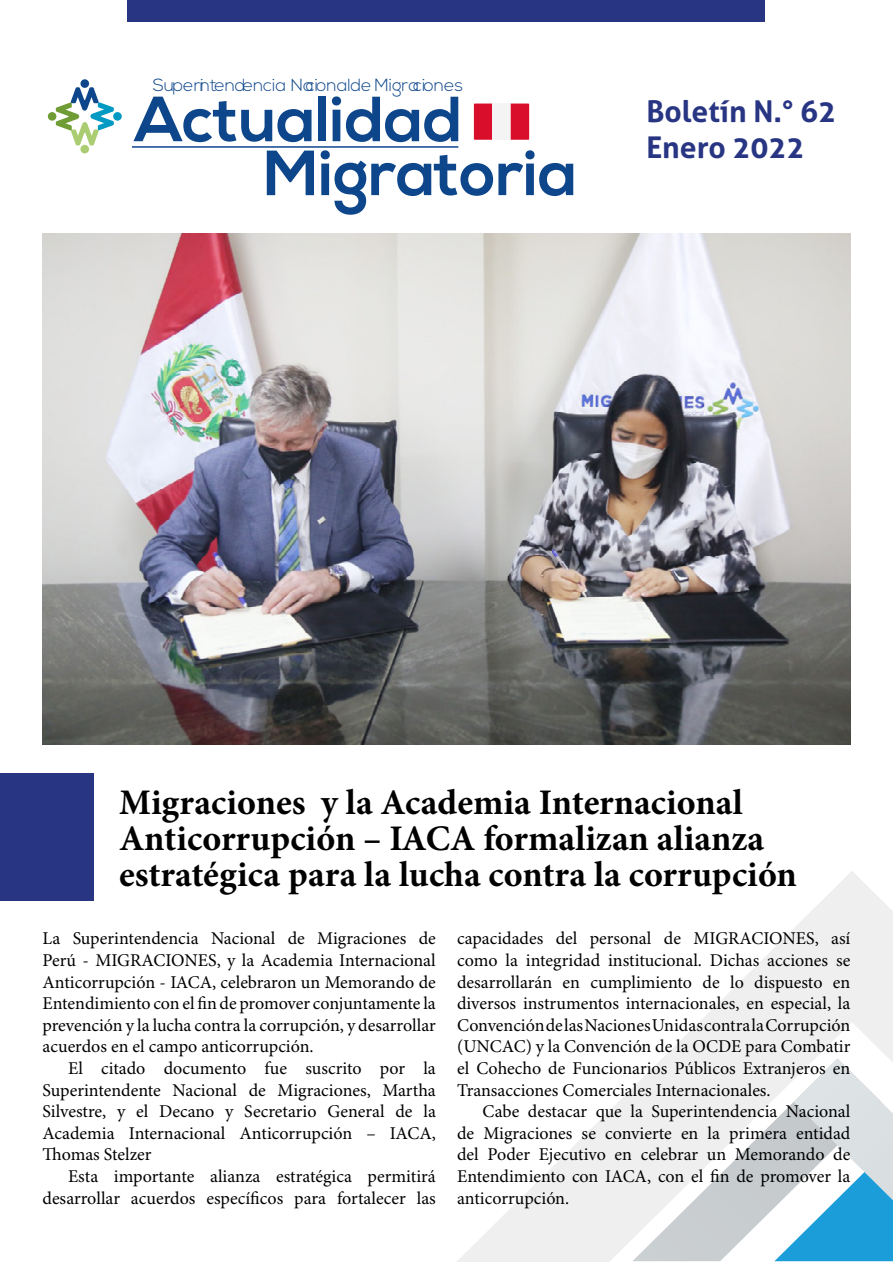
<style>
.page{position:relative;width:893px;height:1263px;background:#fff}
.page>*{position:absolute;margin:0;border:0;box-sizing:border-box;transform-origin:0 0}
.t1{font:700 63.75px/53.8px "Nexa";color:#0e468b}
.t2{font:700 36px/36px "Minion Pro";color:#000}
.t3{font:700 30px/36px "Aller";color:#283583}
.t4{font:18px/21.6px "Minion Pro";color:#000;text-align:justify}
.t5{font:300 17.55px "Nexa";color:#0e468b}
</style>
<div class="page">
<svg style="left:458px;top:948px;width:317px;height:313px"></svg>
<svg style="left:775px;top:871px;width:118px;height:187px;fill:#f0efef"></svg>
<svg style="left:632px;top:1058px;width:142px;height:203px"></svg>
<svg style="left:774px;top:1058px;width:119px;height:203px"></svg>
<div style="left:80px;top:79px;width:9px;height:9px;background:#0e468b;border-radius:50%"></div>
<div style="left:80px;top:145px;width:9px;height:8px;background:#aacd71;border-radius:50%"></div>
<div style="left:113px;top:112px;width:9px;height:9px;background:#009ac3;border-radius:50%"></div>
<div style="left:48px;top:112px;width:8px;height:9px;background:#709c35;border-radius:50%"></div>
<svg style="left:56px;top:87px;width:58px;height:58px"></svg>
<svg style="left:474px;top:104px;width:18px;height:36px"></svg>
<div style="left:492px;top:104px;width:19px;height:36px;background:#f5f4f4"></div>
<svg style="left:511px;top:104px;width:18px;height:36px"></svg>
<hr style="left:132px;top:146px;width:326px;height:2px;background:#0e468b">
<img style="left:43px;top:234px;width:808px;height:510px">
<div style="left:0;top:774px;width:94px;height:127px;background:#283583"></div>
<div style="left:128px;top:0;width:637px;height:21px;background:#283583"></div>
<p class="t5" style="left:153px;top:75px;width:312px">Superintendencia Nacional de Migraciones</p>
<h1 class="t1" style="left:264px;top:95px;width:315px;text-indent:-129px">Actualidad<br>Migratoria</h1>
<h3 class="t3" style="left:646px;top:93px;width:191px">Boletín N.° 62<br>Enero 2022</h3>
<h2 class="t2" style="left:119px;top:784px;width:679px">Migraciones y la Academia Internacional<br>Anticorrupción – IACA formalizan alianza estratégica para la lucha contra la corrupción</h2>
<p class="t4" style="left:43px;top:928px;width:395px">La Superintendencia Nacional de Migraciones de Perú - MIGRACIONES, y la Academia Internacional Anticorrupción - IACA, celebraron un Memorando de Entendimiento con el fin de promover conjuntamente la prevención y la lucha contra la corrupción, y desarrollar acuerdos en el campo anticorrupción.</p>
<p class="t4" style="left:43px;top:1058px;width:395px;text-indent:26px">El citado documento fue suscrito por la Superintendente Nacional de Migraciones, Martha Silvestre, y el Decano y Secretario General de la Academia Internacional Anticorrupción – IACA, Thomas Stelzer</p>
<p class="t4" style="left:43px;top:1166px;width:395px;text-align:right">Esta importante alianza estratégica permitirá desarrollar acuerdos específicos para fortalecer las</p>
<p class="t4" style="left:457px;top:928px;width:395px">capacidades del personal de MIGRACIONES, así como la integridad institucional. Dichas acciones se desarrollarán en cumplimiento de lo dispuesto en diversos instrumentos internacionales, en especial, la Convención de las Naciones Unidas contra la Corrupción (UNCAC) y la Convención de la OCDE para Combatir el Cohecho de Funcionarios Públicos Extranjeros en Transacciones Comerciales Internacionales.</p>
<p class="t4" style="left:457px;top:1101px;width:395px;text-indent:26px">Cabe destacar que la Superintendencia Nacional de Migraciones se convierte en la primera entidad del Poder Ejecutivo en celebrar un Memorando de Entendimiento con IACA, con el fin de promover la anticorrupción.</p>
</div>
